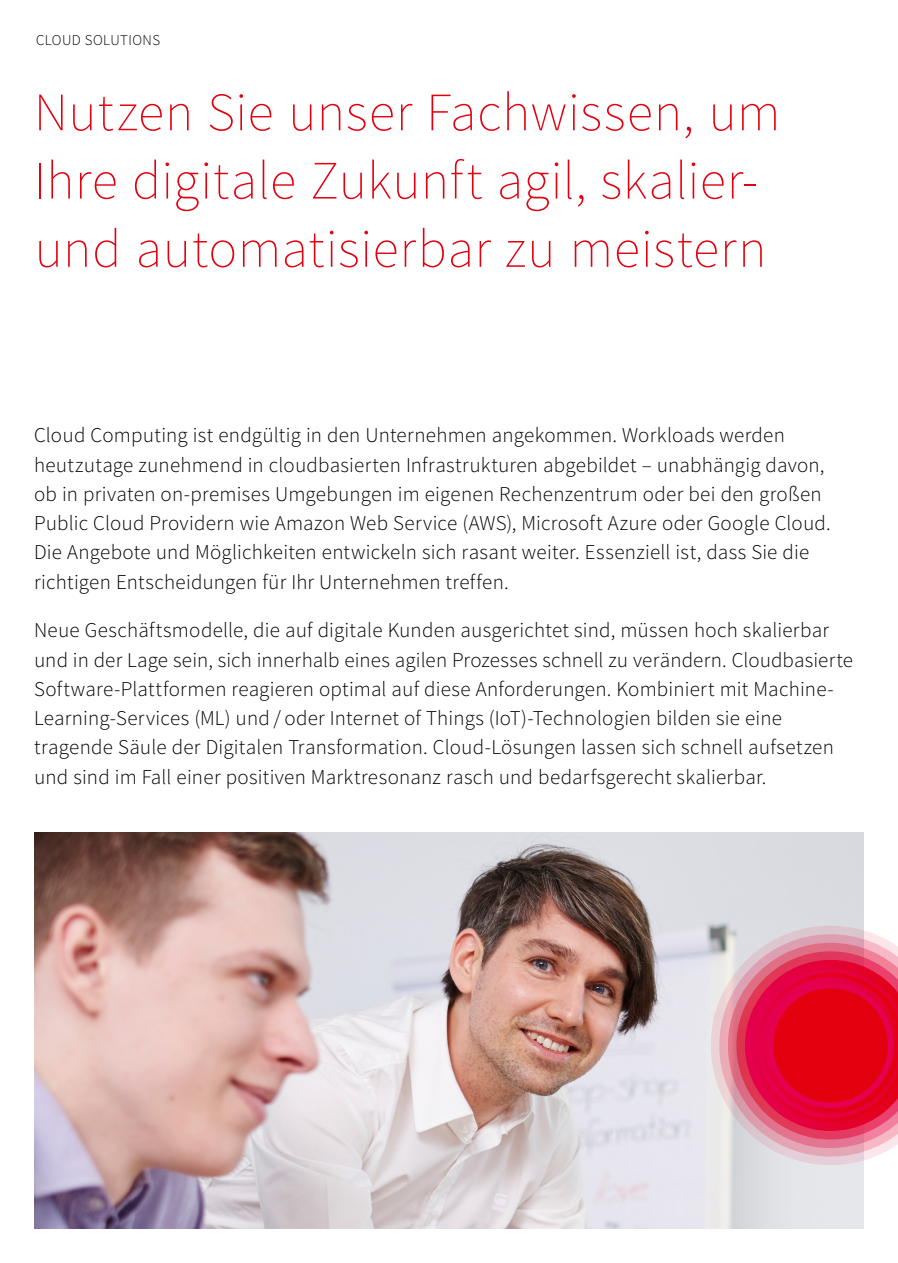
<style>
.page{position:relative;width:898px;height:1263px;background:#fff}
.page>*{position:absolute;margin:0;border:0;box-sizing:border-box;transform-origin:0 0}
.t1{font:200 54px/68.2px "Source Sans Pro";letter-spacing:.01em;color:#e3000f}
.t2{font:300 21px/29.2px "Source Sans Pro";letter-spacing:.01em;color:#000}
.t3{font:300 15px "Source Sans Pro";letter-spacing:.03em;color:#000}
</style>
<div class="page">
<img style="left:34px;top:832px;width:829px;height:397px">
<svg style="left:696px;top:911px;width:168px;height:269px"></svg>
<svg style="left:705px;top:921px;width:159px;height:249px"></svg>
<svg style="left:715px;top:930px;width:182px;height:230px"></svg>
<div style="left:773px;top:988px;width:114px;height:114px;background:#e3000f;border-radius:50%"></div>
<p class="t3" style="left:36px;top:31px;width:125px">CLOUD SOLUTIONS</p>
<h1 class="t1" style="left:34px;top:78px;width:747px">Nutzen Sie unser Fachwissen, um<br>Ihre digitale Zukunft agil, skalier&shy;und automatisierbar zu meistern</h1>
<p class="t2" style="left:34px;top:421px;width:798px">Cloud Computing ist endgültig in den Unternehmen angekommen. Workloads werden heutzutage zunehmend in cloudbasierten Infrastrukturen abgebildet – unabhängig davon, ob in privaten on-premises Umgebungen im eigenen Rechenzentrum oder bei den großen Public Cloud Providern wie Amazon Web Service (AWS), Microsoft Azure oder Google Cloud.<br>Die Angebote und Möglichkeiten entwickeln sich rasant weiter. Essenziell ist, dass Sie die richtigen Entscheidungen für Ihr Unternehmen treffen.</p>
<p class="t2" style="left:34px;top:616px;width:820px">Neue Geschäftsmodelle, die auf digitale Kunden ausgerichtet sind, müssen hoch skalierbar und in der Lage sein, sich innerhalb eines agilen Prozesses schnell zu verändern. Cloudbasierte Software-Plattformen reagieren optimal auf diese Anforderungen. Kombiniert mit Machine-Learning-Services (ML) und / oder Internet of Things (IoT)-Technologien bilden sie eine tragende Säule der Digitalen Transformation. Cloud-Lösungen lassen sich schnell aufsetzen und sind im Fall einer positiven Marktresonanz rasch und bedarfsgerecht skalierbar.</p>
</div>
